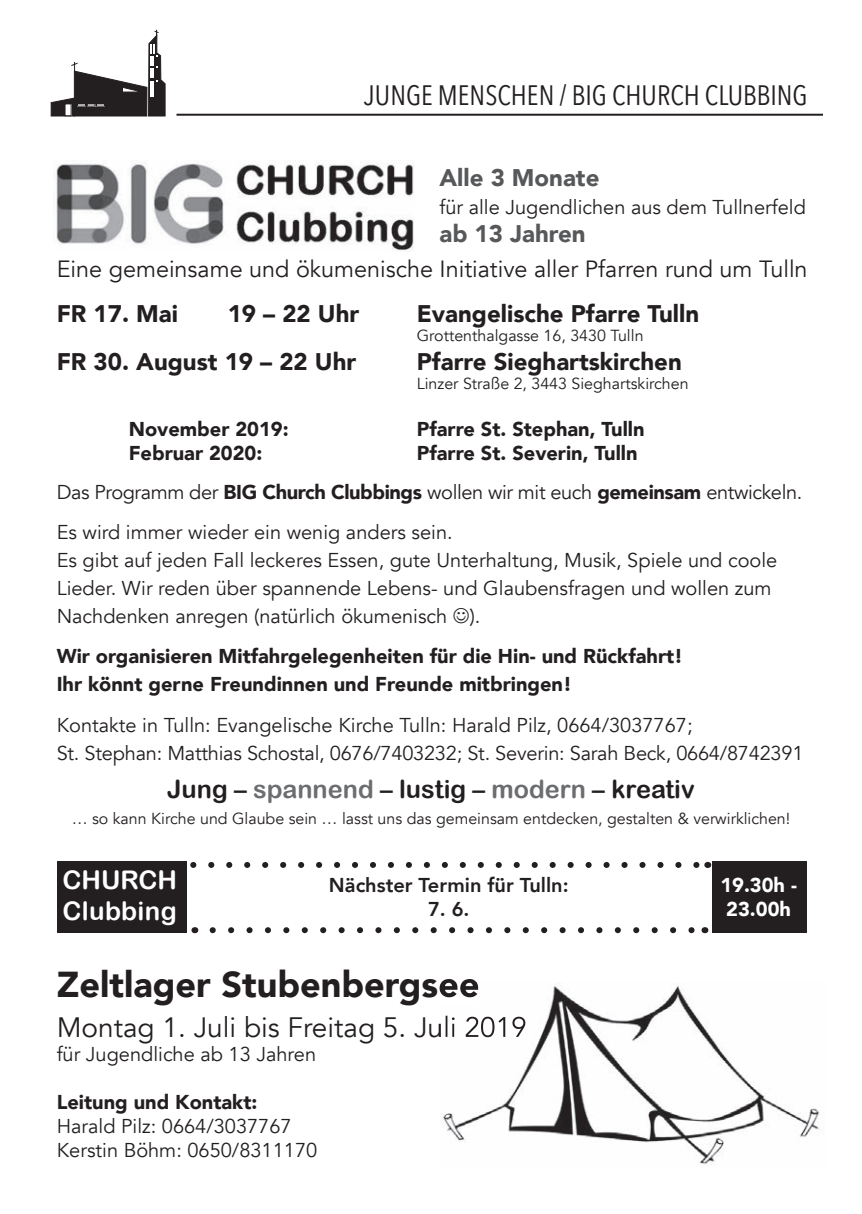
<style>
.page{position:relative;width:862px;height:1214px;background:#fff}
.page>*{position:absolute;margin:0;border:0;box-sizing:border-box;transform-origin:0 0}
.t1{font:900 36px "Avenir";color:#231f20}
.t2{font:28px "Avenir";color:#231f20}
.t3{font:28px "Avenir Next Condensed";color:#231f20}
.t4{font:25.6px/30.8px "Arial Rounded MT Bold";letter-spacing:.01em;color:#fff}
.t5{font:25.2px "Arial Rounded MT Bold";color:#231f20}
.t6{font:900 24px "Avenir";color:#231f20}
.t7{font:900 24px "Avenir";color:#57585a}
.t8{font:23.4px "Avenir";color:#231f20}
.t9{font:20px/28px "Avenir";color:#231f20}
.t10{font:900 20px/28px "Avenir";color:#231f20}
.t11{font:20px/39.6px "Avenir";letter-spacing:-.02em;color:#231f20}
.t12{font:800 20px "Avenir";color:#231f20}
.t13{font:900 20px/24px "Avenir";color:#fff}
.t14{font:16px "Avenir";color:#231f20}
.s1{font-weight:900}
.s2{color:#6c6d70}
</style>
<div class="page">
<hr style="left:176px;top:114px;width:647px;height:2px;background:#231f20">
<svg style="left:51px;top:29px;width:114px;height:87px"></svg>
<img style="left:53px;top:161px;width:361px;height:91px">
<div style="left:57px;top:861px;width:130px;height:71px;background:#231f20"></div>
<div style="left:712px;top:861px;width:94px;height:72px;background:#231f20"></div>
<svg style="left:190px;top:862px;width:508px;height:5px"></svg>
<img style="left:441px;top:983px;width:379px;height:183px">
<img style="left:440px;top:982px;width:38px;height:23px">
<img style="left:440px;top:1015px;width:85px;height:28px">
<svg style="left:213px;top:927px;width:482px;height:6px"></svg>
<h2 class="t3" style="left:364px;top:72px;width:445px">JUNGE MENSCHEN / BIG CHURCH CLUBBING</h2>
<p class="t7" style="left:439px;top:157px;width:161px">Alle 3 Monate</p>
<p class="t9" style="left:439px;top:193px;width:368px">für alle Jugendlichen aus dem Tullnerfeld</p>
<p class="t7" style="left:439px;top:213px;width:148px">ab 13 Jahren</p>
<p class="t8" style="left:57px;top:255px;width:752px">Eine gemeinsame und ökumenische Initiative aller Pfarren rund um Tulln</p>
<p class="t6" style="left:57px;top:293px;width:123px">FR 17. Mai</p>
<p class="t6" style="left:228px;top:293px;width:133px">19 – 22 Uhr</p>
<p class="t6" style="left:417px;top:293px;width:284px">Evangelische Pfarre Tulln</p>
<p class="t14" style="left:417px;top:326px;width:228px">Grottenthalgasse 16, 3430 Tulln</p>
<p class="t6" style="left:57px;top:341px;width:301px">FR 30. August 19 – 22 Uhr</p>
<p class="t6" style="left:417px;top:341px;width:266px">Pfarre Sieghartskirchen</p>
<p class="t14" style="left:417px;top:374px;width:273px">Linzer Straße 2, 3443 Sieghartskirchen</p>
<p class="t10" style="left:129px;top:414px;width:161px">November 2019:</p>
<p class="t10" style="left:417px;top:414px;width:229px">Pfarre St. Stephan, Tulln</p>
<p class="t10" style="left:129px;top:438px;width:135px">Februar 2020:</p>
<p class="t11" style="left:57px;top:434px;width:747px;text-indent:360px"><span class="s1">Pfarre St. Severin, Tulln<br></span>Das Programm der <span class="s1">BIG Church Clubbings</span> wollen wir mit euch <span class="s1">gemeinsam</span> entwickeln.<br>Es wird immer wieder ein wenig anders sein.</p>
<p class="t9" style="left:57px;top:547px;width:722px">Es gibt auf jeden Fall leckeres Essen, gute Unterhaltung, Musik, Spiele und coole<br>Lieder. Wir reden über spannende Lebens- und Glaubensfragen und wollen zum<br>Nachdenken anregen (natürlich ökumenisch ).</p>
<p class="t10" style="left:57px;top:642px;width:628px">Wir organisieren Mitfahrgelegenheiten für die Hin- und Rückfahrt!<br>Ihr könnt gerne Freundinnen und Freunde mitbringen!</p>
<p class="t9" style="left:57px;top:711px;width:748px">Kontakte in Tulln: Evangelische Kirche Tulln: Harald Pilz, 0664/3037767;<br>St. Stephan: Matthias Schostal, 0676/7403232; St. Severin: Sarah Beck, 0664/8742391</p>
<p class="t5" style="left:167px;top:774px;width:529px">Jung – <span class="s2">spannend</span> – lustig – <span class="s2">modern</span> – kreativ</p>
<p class="t14" style="left:72px;top:808px;width:720px">… so kann Kirche und Glaube sein … lasst uns das gemeinsam entdecken, gestalten &amp; verwirklichen!</p>
<p class="t4" style="left:63px;top:863px;width:116px">CHURCH<br>Clubbing</p>
<p class="t12" style="left:329px;top:869px;width:241px">Nächster Termin für Tulln:</p>
<p class="t12" style="left:428px;top:893px;width:43px">7. 6.</p>
<h1 class="t1" style="left:57px;top:953px;width:424px">Zeltlager Stubenbergsee</h1>
<h2 class="t2" style="left:57px;top:1010px;width:471px">Montag 1. Juli bis Freitag 5. Juli 2019</h2>
<p class="t9" style="left:57px;top:1040px;width:261px">für Jugendliche ab 13 Jahren</p>
<p class="t10" style="left:57px;top:1087px;width:202px">Leitung und Kontakt:</p>
<p class="t9" style="left:57px;top:1114px;width:262px;line-height:24px">Harald Pilz: 0664/3037767<br>Kerstin Böhm: 0650/8311170</p>
<p class="t13" style="left:720px;top:872px;width:78px">19.30h -<br>23.00h</p>
</div>
